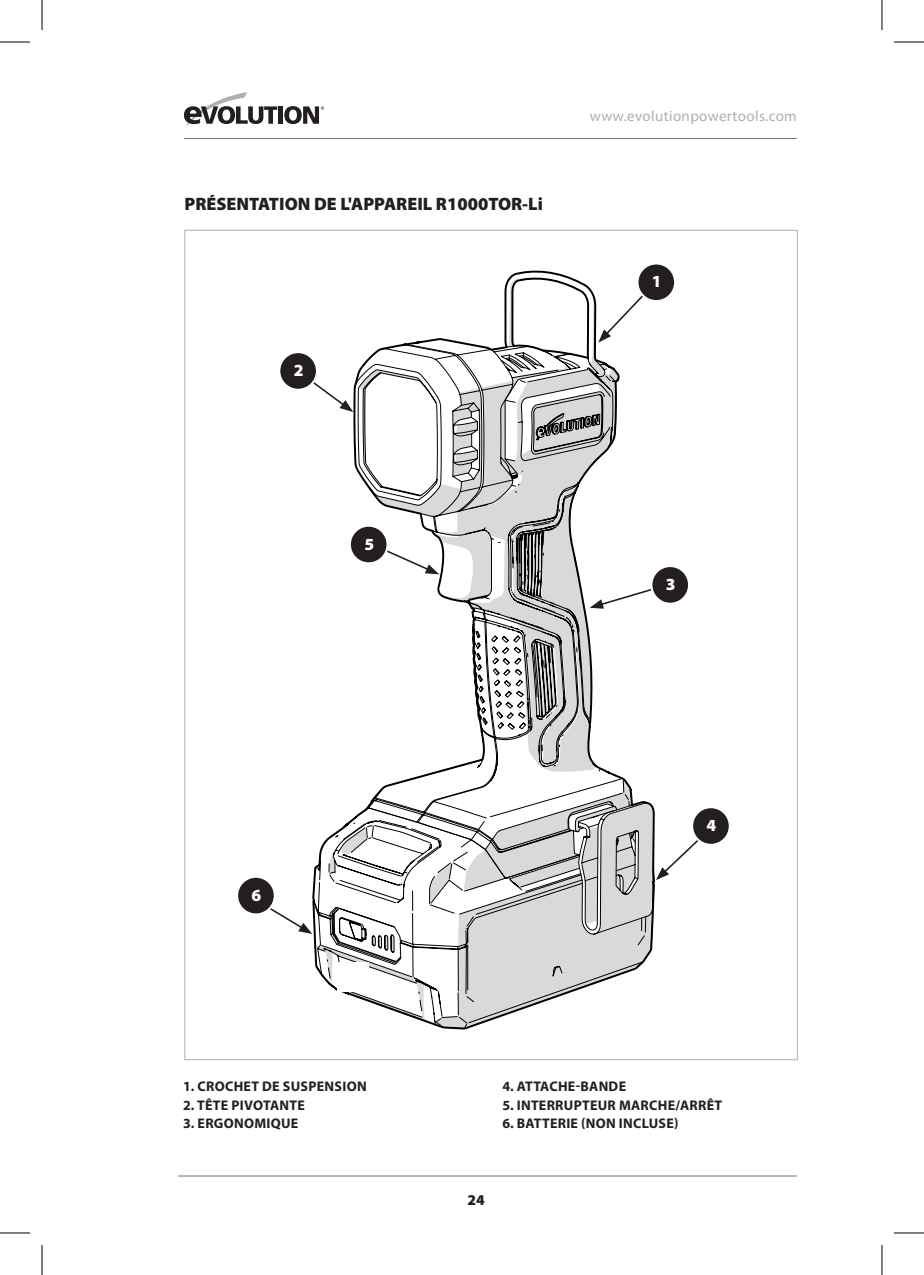
<style>
.page{position:relative;width:924px;height:1275px;background:#fff}
.page>*{position:absolute;margin:0;border:0;box-sizing:border-box;transform-origin:0 0}
.t1{font:900 18px "Myriad Pro";color:#231f20}
.t2{font:900 17px "Myriad Pro";color:#fff}
.t3{font:15px "Myriad Pro";letter-spacing:.025em;color:#aeafb3}
.t4{font:900 15px "Myriad Pro";color:#231f20}
.t5{font:700 14px "Myriad Pro";letter-spacing:.02em;color:#231f20}
</style>
<div class="page">
<svg style="left:184px;top:92px;width:77px;height:35px"></svg>
<hr style="left:184px;top:138px;width:612px;height:1px;background:#717074">
<hr style="left:178px;top:1175px;width:618px;height:1px;background:#717074">
<svg style="left:261px;top:106px;width:105px;height:32px"></svg>
<svg style="left:637px;top:263px;width:37px;height:38px"></svg>
<div style="left:636px;top:262px;width:39px;height:40px;border:2px solid #fff;border-radius:50%"></div>
<div style="left:691px;top:807px;width:38px;height:38px;background:#231f20;border-radius:50%"></div>
<div style="left:690px;top:806px;width:40px;height:40px;border:2px solid #fff;border-radius:50%"></div>
<svg style="left:238px;top:269px;width:480px;height:792px"></svg>
<div style="left:237px;top:876px;width:37px;height:38px;background:#231f20;border-radius:50%"></div>
<div style="left:236px;top:875px;width:39px;height:40px;border:2px solid #fff;border-radius:50%"></div>
<hr style="left:0;top:42px;width:30px;height:1px;background:#000">
<hr style="left:893px;top:42px;width:30px;height:1px;background:#000">
<hr style="left:0;top:1232px;width:30px;height:1px;background:#000">
<hr style="left:893px;top:1232px;width:30px;height:1px;background:#000">
<hr style="left:42px;top:0;width:1px;height:30px;background:#000">
<hr style="left:42px;top:1245px;width:1px;height:30px;background:#000">
<hr style="left:881px;top:0;width:1px;height:30px;background:#000">
<hr style="left:881px;top:1245px;width:1px;height:30px;background:#000">
<p class="t1" style="left:184px;top:192px;width:360px">PRÉSENTATION DE L'APPAREIL R1000TOR-Li</p>
<p class="t2" style="left:293px;top:359px;width:11px">2</p>
<p class="t3" style="left:589px;top:107px;width:208px">www.evolutionpowertools.com</p>
<p class="t2" style="left:651px;top:270px;width:11px">1</p>
<p class="t2" style="left:364px;top:532px;width:11px">5</p>
<p class="t2" style="left:665px;top:573px;width:11px">3</p>
<p class="t2" style="left:251px;top:883px;width:11px">6</p>
<p class="t2" style="left:706px;top:814px;width:11px">4</p>
<p class="t5" style="left:183px;top:1077px;width:185px">1. CROCHET DE SUSPENSION</p>
<p class="t5" style="left:183px;top:1096px;width:123px">2. TÊTE PIVOTANTE</p>
<p class="t5" style="left:183px;top:1114px;width:117px">3. ERGONOMIQUE</p>
<p class="t5" style="left:502px;top:1077px;width:125px">4. ATTACHE-BANDE</p>
<p class="t5" style="left:502px;top:1096px;width:221px">5. INTERRUPTEUR MARCHE/ARRÊT</p>
<p class="t5" style="left:502px;top:1114px;width:178px">6. BATTERIE (NON INCLUSE)</p>
<p class="t4" style="left:467px;top:1189px;width:19px">24</p>
</div>
